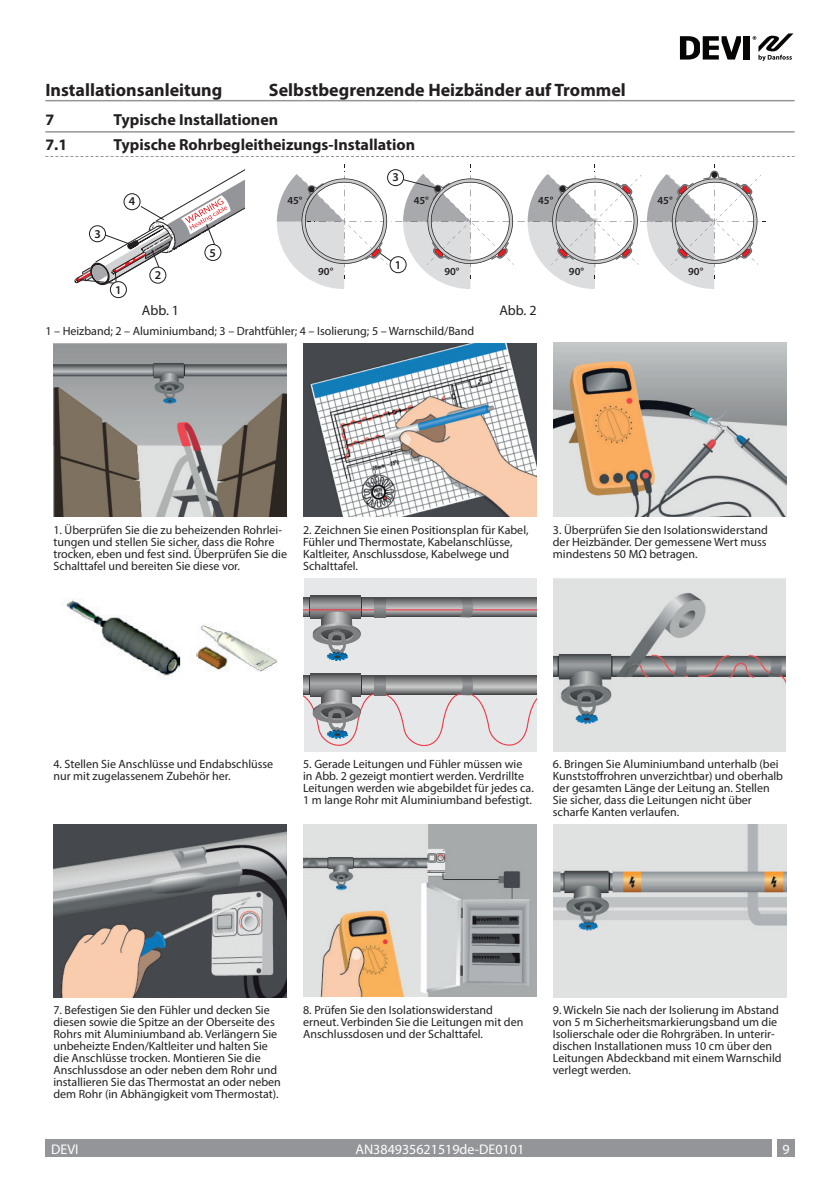
<style>
.page{position:relative;width:840px;height:1191px;background:#fff}
.page>*{position:absolute;margin:0;border:0;box-sizing:border-box;transform-origin:0 0}
.t1{font:700 18px "Myriad Pro";color:#231f20}
.t2{font:700 16px "Myriad Pro";color:#231f20}
.t3{font:14px "Myriad Pro";color:#fff}
.DEVI_Body{font:14px "Myriad Pro";color:#231f20}
.DEVI_Body-2{font:12px/12px "Myriad Pro";color:#231f20}
.t4{font:600 12px "Myriad Pro";color:#231f20}
.t5{font:600 10.8px "Myriad Pro";color:#231f20}
</style>
<div class="page">
<hr style="left:45px;top:131px;width:749px;height:2px;background:#939598">
<svg style="left:45px;top:156px;width:749px;height:1px"></svg>
<svg style="left:75px;top:169px;width:169px;height:116px"></svg>
<div style="left:110px;top:282px;width:16px;height:16px;background:#fff;border-radius:50%"></div>
<div style="left:110px;top:281px;width:17px;height:17px;border:1px solid #231f20;border-radius:50%"></div>
<div style="left:150px;top:267px;width:16px;height:16px;background:#fff;border-radius:50%"></div>
<div style="left:149px;top:267px;width:17px;height:17px;border:1px solid #231f20;border-radius:50%"></div>
<div style="left:89px;top:226px;width:16px;height:16px;background:#fff;border-radius:50%"></div>
<div style="left:89px;top:225px;width:17px;height:17px;border:1px solid #231f20;border-radius:50%"></div>
<div style="left:124px;top:194px;width:16px;height:16px;background:#fff;border-radius:50%"></div>
<div style="left:123px;top:193px;width:17px;height:17px;border:1px solid #231f20;border-radius:50%"></div>
<div style="left:205px;top:244px;width:16px;height:16px;background:#fff;border-radius:50%"></div>
<div style="left:204px;top:244px;width:17px;height:17px;border:1px solid #231f20;border-radius:50%"></div>
<svg style="left:277px;top:164px;width:488px;height:125px"></svg>
<div style="left:390px;top:257px;width:16px;height:16px;background:#fff;border-radius:50%"></div>
<div style="left:389px;top:256px;width:17px;height:17px;border:1px solid #231f20;border-radius:50%"></div>
<div style="left:387px;top:170px;width:16px;height:16px;background:#fff;border-radius:50%"></div>
<div style="left:387px;top:169px;width:17px;height:17px;border:1px solid #231f20;border-radius:50%"></div>
<img style="left:54px;top:343px;width:232px;height:173px">
<img style="left:303px;top:343px;width:233px;height:173px">
<img style="left:553px;top:343px;width:232px;height:174px">
<img style="left:66px;top:598px;width:212px;height:81px">
<div style="left:303px;top:578px;width:233px;height:173px;background:#e6e7e9"></div>
<svg style="left:303px;top:675px;width:80px;height:14px"></svg>
<div style="left:309px;top:675px;width:6px;height:19px;background:#363536"></div>
<svg style="left:360px;top:675px;width:2px;height:14px"></svg>
<svg style="left:310px;top:673px;width:50px;height:16px"></svg>
<svg style="left:303px;top:689px;width:73px;height:62px"></svg>
<svg style="left:383px;top:675px;width:153px;height:72px"></svg>
<svg style="left:374px;top:676px;width:11px;height:19px"></svg>
<svg style="left:303px;top:598px;width:233px;height:18px;background:#8e8b8d"></svg>
<div style="left:309px;top:597px;width:6px;height:19px;background:#363536"></div>
<svg style="left:360px;top:597px;width:2px;height:14px"></svg>
<svg style="left:310px;top:596px;width:50px;height:15px"></svg>
<svg style="left:309px;top:611px;width:53px;height:50px"></svg>
<hr style="left:303px;top:609px;width:233px;height:1px;background:#ee3b46">
<svg style="left:459px;top:597px;width:17px;height:20px"></svg>
<svg style="left:374px;top:598px;width:11px;height:19px"></svg>
<img style="left:553px;top:578px;width:232px;height:173px">
<img style="left:54px;top:824px;width:232px;height:173px">
<img style="left:303px;top:824px;width:233px;height:172px">
<img style="left:553px;top:824px;width:232px;height:173px">
<div style="left:777px;top:1140px;width:17px;height:17px;background:#939598"></div>
<div style="left:45px;top:1140px;width:726px;height:17px;background:#939598"></div>
<div style="left:743px;top:36px;width:6px;height:24px;background:#060504"></div>
<svg style="left:679px;top:36px;width:61px;height:24px"></svg>
<svg style="left:752px;top:33px;width:41px;height:28px"></svg>
<hr style="left:45px;top:100px;width:749px;height:1px;background:#939598">
<h1 class="t1" style="left:45px;top:79px;width:178px">Installationsanleitung</h1>
<h1 class="t1" style="left:269px;top:79px;width:358px">Selbstbegrenzende Heizbänder auf Trommel</h1>
<p class="t2" style="left:45px;top:110px;width:10px">7</p>
<p class="t2" style="left:113px;top:110px;width:166px">Typische Installationen</p>
<p class="t2" style="left:45px;top:134px;width:23px">7.1</p>
<p class="t2" style="left:113px;top:134px;width:303px">Typische Rohrbegleitheizungs-Installation</p>
<p class="t4" style="left:94px;top:226px;width:8px">3</p>
<p class="t4" style="left:129px;top:194px;width:8px">4</p>
<p class="t4" style="left:115px;top:282px;width:8px">1</p>
<p class="t4" style="left:155px;top:267px;width:8px">2</p>
<p class="t4" style="left:209px;top:245px;width:8px">5</p>
<p class="t5" style="left:287px;top:193px;width:17px">45°</p>
<p class="t5" style="left:318px;top:265px;width:17px">90°</p>
<p class="t4" style="left:392px;top:170px;width:8px">3</p>
<p class="t5" style="left:413px;top:193px;width:17px">45°</p>
<p class="t4" style="left:395px;top:257px;width:8px">1</p>
<p class="t5" style="left:444px;top:265px;width:17px">90°</p>
<p class="t5" style="left:538px;top:193px;width:17px">45°</p>
<p class="DEVI_Body" style="left:142px;top:302px;width:39px">Abb. 1</p>
<p class="DEVI_Body" style="left:499px;top:302px;width:39px">Abb. 2</p>
<p class="DEVI_Body-2" style="left:45px;top:325px;width:430px">1 – Heizband; 2 – Aluminiumband; 3 – Drahtfühler; 4 – Isolierung; 5 – Warnschild/Band</p>
<p class="t5" style="left:568px;top:265px;width:17px">90°</p>
<p class="t5" style="left:657px;top:193px;width:17px">45°</p>
<p class="t5" style="left:687px;top:265px;width:17px">90°</p>
<p class="DEVI_Body-2" style="left:53px;top:524px;width:235px">1. Überprüfen Sie die zu beheizenden Rohrlei&shy;tungen und stellen Sie sicher, dass die Rohre trocken, eben und fest sind. Überprüfen Sie die Schalttafel und bereiten Sie diese vor.</p>
<p class="DEVI_Body-2" style="left:303px;top:524px;width:227px">2. Zeichnen Sie einen Positionsplan für Kabel, Fühler und Thermostate, Kabelanschlüsse, Kaltleiter, Anschlussdose, Kabelwege und Schalttafel.</p>
<p class="DEVI_Body-2" style="left:552px;top:524px;width:216px;text-align:justify">3. Überprüfen Sie den Isolationswiderstand der Heizbänder. Der gemessene Wert muss mindestens 50 MΩ betragen.</p>
<p class="DEVI_Body-2" style="left:53px;top:758px;width:221px">4. Stellen Sie Anschlüsse und Endabschlüsse nur mit zugelassenem Zubehör her.</p>
<p class="DEVI_Body-2" style="left:303px;top:758px;width:231px">5. Gerade Leitungen und Fühler müssen wie in Abb. 2 gezeigt montiert werden. Verdrillte Leitungen werden wie abgebildet für jedes ca.<br>1 m lange Rohr mit Aluminiumband befestigt.</p>
<p class="DEVI_Body-2" style="left:552px;top:758px;width:232px">6. Bringen Sie Aluminiumband unterhalb (bei Kunststoffrohren unverzichtbar) und oberhalb der gesamten Länge der Leitung an. Stellen Sie sicher, dass die Leitungen nicht über scharfe Kanten verlaufen.</p>
<p class="DEVI_Body-2" style="left:53px;top:1004px;width:229px">7. Befestigen Sie den Fühler und decken Sie diesen sowie die Spitze an der Oberseite des Rohrs mit Aluminiumband ab. Verlängern Sie unbeheizte Enden/Kaltleiter und halten Sie die Anschlüsse trocken. Montieren Sie die Anschlussdose an oder neben dem Rohr und installieren Sie das Thermostat an oder neben dem Rohr (in Abhängigkeit vom Thermostat).</p>
<p class="DEVI_Body-2" style="left:303px;top:1004px;width:222px">8. Prüfen Sie den Isolationswiderstand erneut. Verbinden Sie die Leitungen mit den<br>Anschlussdosen und der Schalttafel.</p>
<p class="DEVI_Body-2" style="left:552px;top:1004px;width:230px">9. Wickeln Sie nach der Isolierung im Abstand von 5 m Sicherheitsmarkierungsband um die Isolierschale oder die Rohrgräben. In unterir&shy;dischen Installationen muss 10 cm über den Leitungen Abdeckband mit einem Warnschild verlegt werden.</p>
<p class="t3" style="left:51px;top:1140px;width:29px">DEVI</p>
<p class="t3" style="left:355px;top:1140px;width:170px">AN384935621519de-DE0101</p>
<p class="t3" style="left:782px;top:1140px;width:9px">9</p>
</div>
